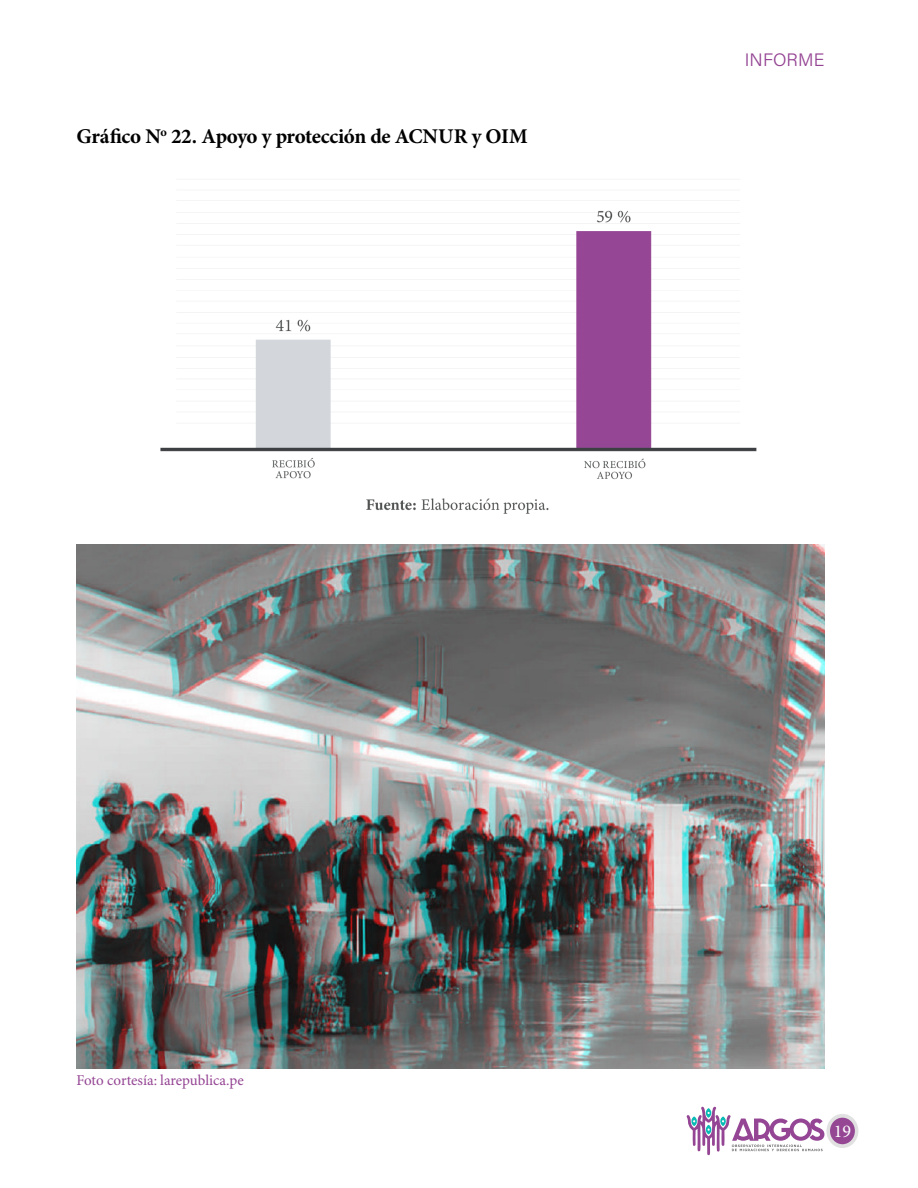
<style>
.page{position:relative;width:918px;height:1188px;background:#fff}
.page>*{position:absolute;margin:0;border:0;box-sizing:border-box;transform-origin:0 0}
.t1{font:700 21px "Minion Pro";letter-spacing:-.015em;color:#000}
.t2{font:18px "Acumin Variable Concept";letter-spacing:.015em;color:#944493}
.t3{font:18px "Minion Pro";color:#fff}
.t4{font:15px "Minion Pro";color:#944493}
</style>
<div class="page">
<svg style="left:686px;top:1106px;width:138px;height:49px"></svg>
<svg style="left:826px;top:1114px;width:32px;height:34px"></svg>
<div style="left:830px;top:1118px;width:25px;height:26px;background:#954794;border-radius:50%"></div>
<img style="left:160px;top:210px;width:597px;height:304px">
<img style="left:77px;top:544px;width:747px;height:525px">
<p class="t1" style="left:77px;top:124px;width:453px">Gráfico N<sup>o</sup> 22. Apoyo y protección de ACNUR y OIM</p>
<p class="t2" style="left:745px;top:47px;width:81px">INFORME</p>
<p class="t4" style="left:77px;top:1071px;width:169px">Foto cortesía: larepublica.pe</p>
<p class="t3" style="left:834px;top:1120px;width:19px">19</p>
</div>
